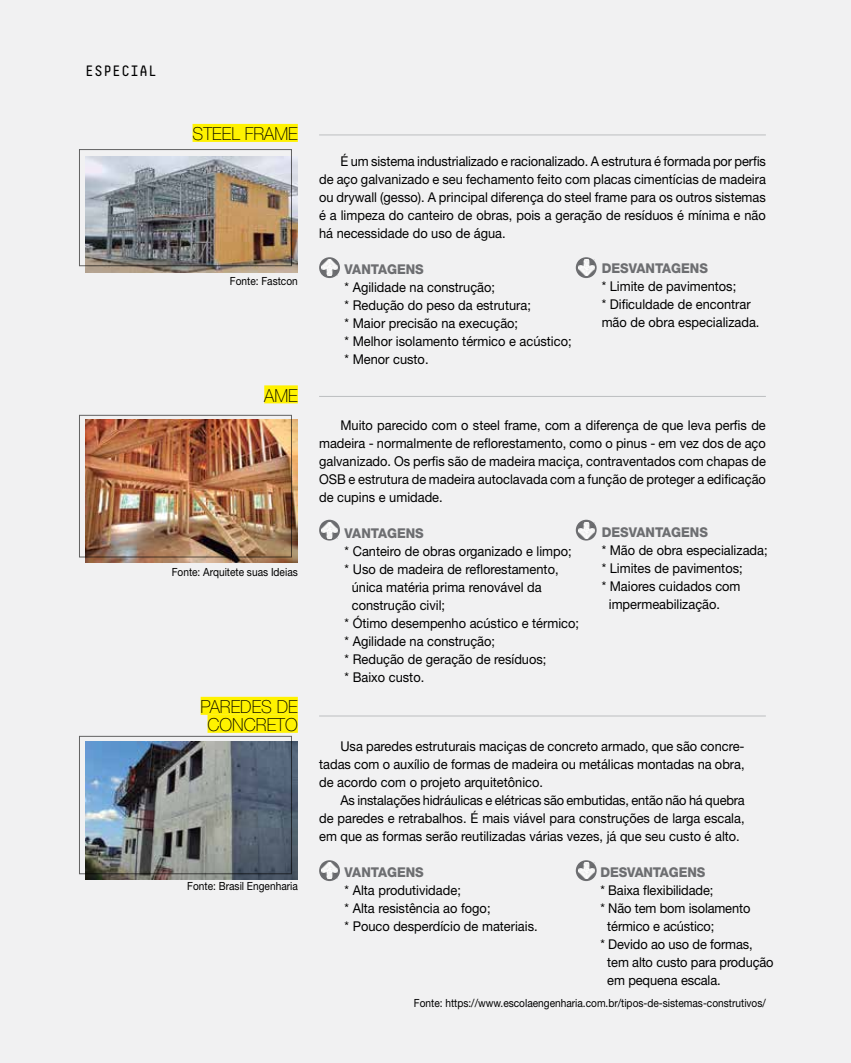
<style>
.page{position:relative;width:851px;height:1063px;background:#fff}
.page>*{position:absolute;margin:0;border:0;box-sizing:border-box;transform-origin:0 0}
.t1{font:100 18px/18px "Helvetica Neue LT Std";color:#000;text-align:center;scale:.95 1}
.t2{font:15px "Decima Mono Pro";color:#000}
.t3{font:13.5px/18px "Helvetica Neue LT Std";color:#000;text-align:justify;scale:.95 1}
.t4{font:800 13.5px "Helvetica Neue LT Std";color:#6d6e71;scale:.95 1}
.t5{font:11.25px "Helvetica Neue LT Std";color:#000;scale:.9 1}
</style>
<div class="page">
<div style="left:0;top:0;width:850px;height:1063px;background:#f1f1f2"></div>
<img style="left:85px;top:420px;width:212px;height:142px">
<div style="left:200px;top:697px;width:98px;height:18px;background:#fff200"></div>
<div style="left:207px;top:715px;width:91px;height:18px;background:#fff200"></div>
<div style="left:264px;top:385px;width:34px;height:18px;background:#fff200"></div>
<img style="left:85px;top:741px;width:212px;height:138px">
<svg style="left:575px;top:520px;width:21px;height:21px"></svg>
<img style="left:578px;top:522px;width:16px;height:16px">
<svg style="left:319px;top:520px;width:21px;height:21px"></svg>
<img style="left:321px;top:522px;width:16px;height:16px">
<svg style="left:575px;top:860px;width:21px;height:21px"></svg>
<img style="left:578px;top:863px;width:16px;height:16px">
<svg style="left:319px;top:860px;width:21px;height:21px"></svg>
<img style="left:321px;top:863px;width:16px;height:16px">
<hr style="left:319px;top:396px;width:446px;height:1px;background:#bcbec0">
<hr style="left:319px;top:716px;width:446px;height:1px;background:#bcbec0">
<img style="left:85px;top:156px;width:213px;height:117px">
<div style="left:192px;top:124px;width:106px;height:18px;background:#fff200"></div>
<svg style="left:575px;top:257px;width:21px;height:21px"></svg>
<img style="left:578px;top:260px;width:16px;height:16px">
<svg style="left:319px;top:257px;width:21px;height:21px"></svg>
<img style="left:321px;top:260px;width:16px;height:16px">
<hr style="left:319px;top:135px;width:446px;height:1px;background:#bcbec0">
<div style="left:79px;top:736px;width:213px;height:138px;border:1px solid #000"></div>
<p class="t2" style="left:85px;top:62px;width:73px">ESPECIAL</p>
<h1 class="t1" style="left:192px;top:125px;width:112px">STEEL FRAME</h1>
<p class="t5" style="left:230px;top:274px;width:77px">Fonte: Fastcon</p>
<h1 class="t1" style="left:264px;top:386px;width:37px">AME</h1>
<p class="t5" style="left:172px;top:565px;width:142px">Fonte: Arquitete suas Ideias</p>
<h1 class="t1" style="left:200px;top:698px;width:104px">PAREDES DE<br>CONCRETO</h1>
<p class="t5" style="left:187px;top:880px;width:124px">Fonte: Brasil Engenharia</p>
<p class="t3" style="left:319px;top:152px;width:472px;text-indent:21px">É um sistema industrializado e racionalizado. A estrutura é formada por perfis de aço galvanizado e seu fechamento feito com placas cimentícias de madeira ou drywall (gesso). A principal diferença do steel frame para os outros sistemas é a limpeza do canteiro de obras, pois a geração de resíduos é mínima e não há necessidade do uso de água.</p>
<p class="t4" style="left:344px;top:261px;width:85px">VANTAGENS</p>
<p class="t3" style="left:344px;top:278px;width:240px;text-align:left">* Agilidade na construção;<br>* Redução do peso da estrutura;<br>* Maior precisão na execução;<br>* Melhor isolamento térmico e acústico; * Menor custo.</p>
<p class="t4" style="left:601px;top:261px;width:113px">DESVANTAGENS</p>
<p class="t3" style="left:601px;top:277px;width:168px;text-align:left">* Limite de pavimentos;<br>* Dificuldade de encontrar mão de obra especializada.</p>
<p class="t3" style="left:319px;top:416px;width:472px;text-indent:21px">Muito parecido com o steel frame, com a diferença de que leva perfis de madeira - normalmente de reflorestamento, como o pinus - em vez dos de aço galvanizado. Os perfis são de madeira maciça, contraventados com chapas de OSB e estrutura de madeira autoclavada com a função de proteger a edificação de cupins e umidade.</p>
<p class="t4" style="left:344px;top:525px;width:85px">VANTAGENS</p>
<p class="t3" style="left:344px;top:542px;width:240px">* Canteiro de obras organizado e limpo;</p>
<p class="t3" style="left:344px;top:560px;width:227px">* Uso de madeira de reflorestamento,</p>
<p class="t3" style="left:352px;top:578px;width:201px">única matéria prima renovável da</p>
<p class="t3" style="left:352px;top:596px;width:100px">construção civil;</p>
<p class="t3" style="left:344px;top:614px;width:248px">* Ótimo desempenho acústico e térmico;</p>
<p class="t3" style="left:344px;top:632px;width:160px">* Agilidade na construção;</p>
<p class="t3" style="left:344px;top:650px;width:214px">* Redução de geração de resíduos;</p>
<p class="t3" style="left:344px;top:668px;width:85px">* Baixo custo.</p>
<p class="t4" style="left:601px;top:525px;width:113px">DESVANTAGENS</p>
<p class="t3" style="left:601px;top:541px;width:176px">* Mão de obra especializada;</p>
<p class="t3" style="left:601px;top:559px;width:150px">* Limites de pavimentos;</p>
<p class="t3" style="left:601px;top:577px;width:148px">* Maiores cuidados com</p>
<p class="t3" style="left:608px;top:595px;width:119px">impermeabilização.</p>
<p class="t3" style="left:319px;top:737px;width:449px;text-indent:21px">Usa paredes estruturais maciças de concreto armado, que são concre&shy;tadas com o auxílio de formas de madeira ou metálicas montadas na obra, de acordo com o projeto arquitetônico.</p>
<p class="t3" style="left:319px;top:791px;width:449px;text-indent:21px">As instalações hidráulicas e elétricas são embutidas, então não há quebra de paredes e retrabalhos. É mais viável para construções de larga escala, em que as formas serão reutilizadas várias vezes, já que seu custo é alto.</p>
<p class="t4" style="left:344px;top:864px;width:85px">VANTAGENS</p>
<p class="t3" style="left:344px;top:881px;width:205px;text-align:left">* Alta produtividade;<br>* Alta resistência ao fogo;<br>* Pouco desperdício de materiais.</p>
<p class="t4" style="left:600px;top:864px;width:112px">DESVANTAGENS</p>
<p class="t3" style="left:600px;top:881px;width:120px">* Baixa flexibilidade;</p>
<p class="t3" style="left:600px;top:899px;width:159px">* Não tem bom isolamento</p>
<p class="t3" style="left:607px;top:917px;width:114px">térmico e acústico;</p>
<p class="t3" style="left:600px;top:935px;width:162px">* Devido ao uso de formas,</p>
<p class="t3" style="left:607px;top:953px;width:176px">tem alto custo para produção</p>
<p class="t3" style="left:607px;top:971px;width:121px">em pequena escala.</p>
<p class="t5" style="left:414px;top:997px;width:392px">Fonte: https://www.escolaengenharia.com.br/tipos-de-sistemas-construtivos/</p>
</div>
